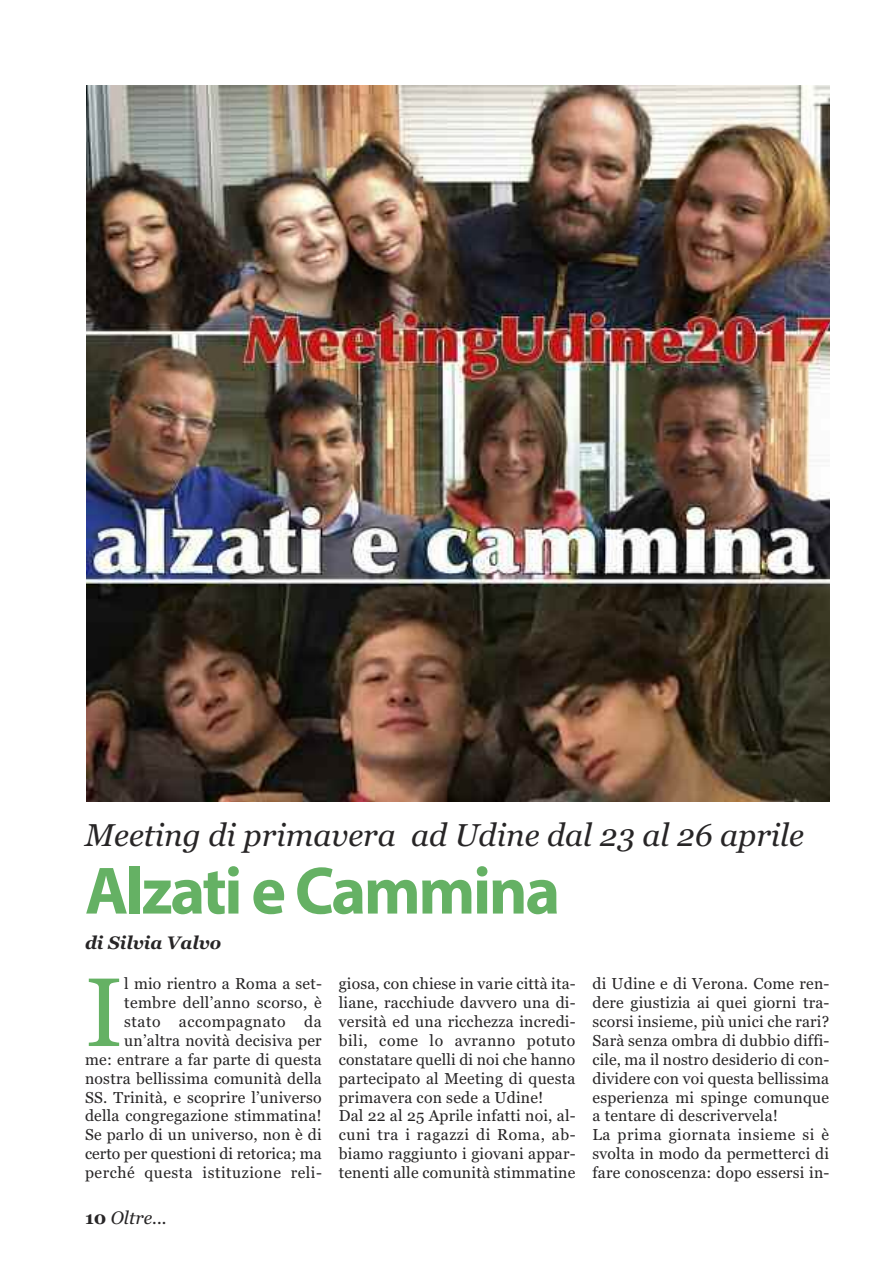
<style>
.page{position:relative;width:893px;height:1263px;background:#fff}
.page>*{position:absolute;margin:0;border:0;box-sizing:border-box;transform-origin:0 0}
.t1{font:97.2px "Georgia";color:#65b164}
.t2{font:700 67.5px "Myriad Pro";letter-spacing:-.035em;color:#65b164}
.t3{font:italic 31.5px "Georgia";color:#272526}
.t4{font:italic 700 18px "Georgia";color:#272526}
.t5{font:italic 18px "Georgia";color:#272526}
.t6{font:15.75px/18.9px "Georgia";letter-spacing:.015em;color:#272526}
.s1{font-weight:700;font-style:normal}
</style>
<div class="page">
<img style="left:87px;top:85px;width:742px;height:717px">
<h3 class="t3" style="left:85px;top:817px;width:721px">Meeting di primavera ad Udine dal 23 al 26 aprile</h3>
<h2 class="t2" style="left:85px;top:866px;width:477px">Alzati e Cammina</h2>
<p class="t4" style="left:85px;top:932px;width:138px">di Silvia Valvo</p>
<p class="t6" style="left:85px;top:974px;width:238px;text-align:right">l mio rientro a roma a set&shy;tembre dell’anno scorso, è stato accompagnato da un’altra novità decisiva per<br>me: entrare a far parte di questa nostra bellissima comunità della<br>SS. Trinità, e scoprire l’universo della congregazione stimmatina!<br>Se parlo di un universo, non è di certo per questioni di retorica; ma perché questa istituzione reli-</p>
<p class="t6" style="left:339px;top:974px;width:238px">giosa, con chiese in varie città ita&shy;liane, racchiude davvero una di&shy;versità ed una ricchezza incredi&shy;bili, come lo avranno potuto constatare quelli di noi che hanno partecipato al meeting di questa primavera con sede a udine!<br>Dal 22 al 25 Aprile infatti noi, al&shy;cuni tra i ragazzi di roma, ab&shy;biamo raggiunto i giovani appar&shy;tenenti alle comunità stimmatine</p>
<p class="t6" style="left:592px;top:974px;width:238px">di udine e di Verona. Come ren&shy;dere giustizia ai quei giorni tra&shy;scorsi insieme, più unici che rari?<br>Sarà senza ombra di dubbio diffi&shy;cile, ma il nostro desiderio di con&shy;dividere con voi questa bellissima esperienza mi spinge comunque a tentare di descrivervela!<br>La prima giornata insieme si è svolta in modo da permetterci di fare conoscenza: dopo essersi in-</p>
<p class="t5" style="left:85px;top:1207px;width:83px"><span class="s1">10</span> Oltre...</p>
<h1 class="t1" style="left:85px;top:955px;width:39px">I</h1>
</div>
